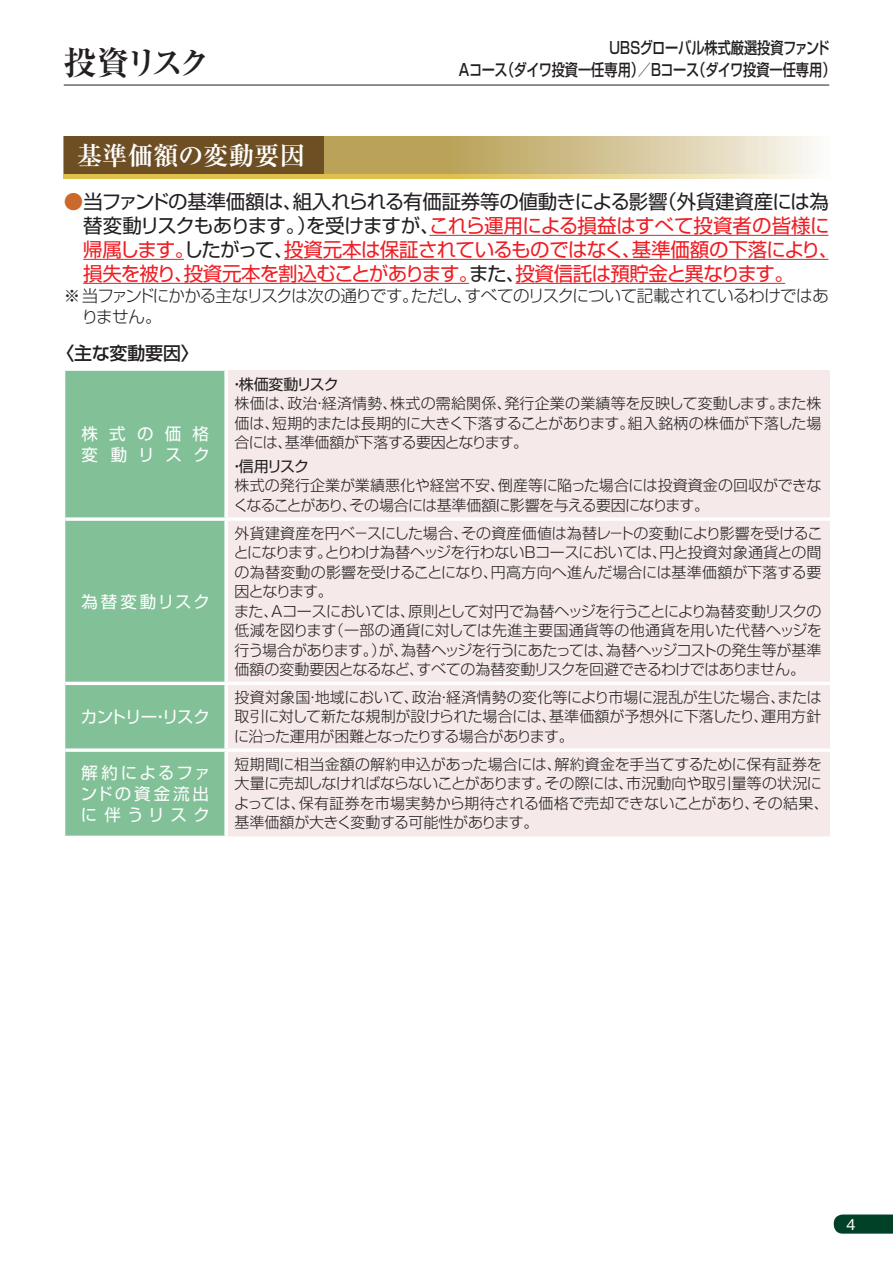
<style>
.page{position:relative;width:893px;height:1263px;background:#fff}
.page>*{position:absolute;margin:0;border:0;box-sizing:border-box;transform-origin:0 0}
.t1{font:700 33px "Ryumin Pro";letter-spacing:-.165em;color:#231f20}
.t2{font:700 25.5px "Ryumin Pro";color:#fff}
.t3{font:19.5px/24px "Shin Go Pro";letter-spacing:-.035em;color:#ee1d23}
.t4{font:500 18px "Shin Go Pro";letter-spacing:-.01em;color:#231f20}
.t5{font:300 16.5px/21px "Shin Go Pro";letter-spacing:-.04em;color:#231f20}
.t6{font:500 16.5px/22.5px "Shin Go Pro";letter-spacing:-.03em;color:#231f20;scale:.8 1}
.t7{font:16.5px/21px "Shin Go Pro";letter-spacing:.175em;color:#fff;text-align:justify}
.t8{font:16.5px/21px "Shin Go Pro";letter-spacing:.685em;color:#fff}
.t9{font:16.5px "Shin Go Pro";letter-spacing:-.06em;color:#fff}
.t10{font:16.5px "Shin Go Pro";letter-spacing:.14em;color:#fff}
.t11{font:300 15px/19.5px "Shin Go Pro";letter-spacing:-.015em;color:#231f20}
.t12{font:15px "Shin Go Pro";letter-spacing:-.045em;color:#231f20}
.t13{font:15px "Shin Go Pro";letter-spacing:-.085em;color:#231f20}
.t14{font:500 15px "Gothic BBB Pro";color:#fff}
.s1{color:#cb692c}
.s2{color:#231f20}
</style>
<div class="page">
<svg style="left:834px;top:1214px;width:59px;height:19px"></svg>
<hr style="left:64px;top:85px;width:765px;height:1px;background:#231f20">
<div style="left:65px;top:371px;width:159px;height:311px;background:#82c198"></div>
<div style="left:228px;top:370px;width:602px;height:466px;background:#f5eae9"></div>
<div style="left:65px;top:685px;width:159px;height:151px;background:#82c198"></div>
<svg style="left:224px;top:371px;width:1px;height:146px"></svg>
<svg style="left:65px;top:517px;width:161px;height:4px"></svg>
<hr style="left:226px;top:517px;width:604px;height:4px;background:#fff">
<svg style="left:224px;top:521px;width:2px;height:161px"></svg>
<hr style="left:226px;top:682px;width:604px;height:3px;background:#fff">
<svg style="left:224px;top:685px;width:1px;height:63px"></svg>
<svg style="left:65px;top:748px;width:161px;height:4px"></svg>
<hr style="left:226px;top:748px;width:604px;height:4px;background:#fff">
<svg style="left:224px;top:752px;width:2px;height:84px"></svg>
<svg style="left:323px;top:136px;width:492px;height:38px;background:#cfbf8d"></svg>
<div style="left:64px;top:136px;width:259px;height:38px;background:#6e4f24"></div>
<svg style="left:64px;top:174px;width:751px;height:5px;background:#e4cd74"></svg>
<hr style="left:429px;top:235px;width:399px;height:1px;background:#ee1d23">
<hr style="left:83px;top:259px;width:101px;height:1px;background:#ee1d23">
<hr style="left:284px;top:259px;width:544px;height:1px;background:#ee1d23">
<hr style="left:83px;top:283px;width:386px;height:1px;background:#ee1d23">
<hr style="left:515px;top:283px;width:270px;height:1px;background:#ee1d23">
<h1 class="t1" style="left:64px;top:36px;width:149px">投資リスク</h1>
<p class="t6" style="left:458px;top:34px;width:474px;text-indent:151px">ＵＢＳグローバル株式厳選投資ファンド<br>Ａコース（ダイワ投資一任専用）／Ｂコース（ダイワ投資一任専用）</p>
<h2 class="t2" style="left:77px;top:135px;width:230px">基準価額の変動要因</h2>
<h3 class="t3" style="left:83px;top:187px;width:756px;text-indent:-20px"><span class="s1">●</span><span class="s2">当ファンドの基準価額は、組入れられる有価証券等の値動きによる影響（外貨建資産には為替変動リスクもあります。）を受けますが、</span>これら運用による損益はすべて投資者の皆様に帰属します。<span class="s2">したがって、</span>投資元本は保証されているものではなく、基準価額の下落により、損失を被り、投資元本を割込むことがあります。<span class="s2">また、</span>投資信託は預貯金と異なります。</h3>
<p class="t5" style="left:82px;top:283px;width:749px;text-indent:-18px">※当ファンドにかかる主なリスクは次の通りです。ただし、すべてのリスクについて記載されているわけではありません。</p>
<p class="t4" style="left:56px;top:339px;width:144px">〈主な変動要因〉</p>
<p class="t8" style="left:82px;top:422px;width:130px">株式の価格変動リスク</p>
<p class="t10" style="left:82px;top:588px;width:130px">為替変動リスク</p>
<p class="t9" style="left:81px;top:703px;width:130px">カントリー・リスク</p>
<p class="t12" style="left:229px;top:372px;width:111px">・株価変動リスク</p>
<p class="t11" style="left:235px;top:392px;width:588px;text-align:justify">株価は、政治・経済情勢、株式の需給関係、発行企業の業績等を反映して変動します。また株価は、短期的または長期的に大きく下落することがあります。組入銘柄の株価が下落した場合には、基準価額が下落する要因となります。</p>
<p class="t13" style="left:229px;top:454px;width:81px">・信用リスク</p>
<p class="t11" style="left:233px;top:474px;width:590px">株式の発行企業が業績悪化や経営不安、倒産等に陥った場合には投資資金の回収ができなくなることがあり、その場合には基準価額に影響を与える要因になります。</p>
<p class="t11" style="left:234px;top:521px;width:590px">外貨建資産を円ベ－スにした場合、その資産価値は為替レ－トの変動により影響を受けることになります。とりわけ為替ヘッジを行わないBコースにおいては、円と投資対象通貨との間の為替変動の影響を受けることになり、円高方向へ進んだ場合には基準価額が下落する要因となります。<br>また、Aコースにおいては、原則として対円で為替ヘッジを行うことにより為替変動リスクの低減を図ります（一部の通貨に対しては先進主要国通貨等の他通貨を用いた代替ヘッジを行う場合があります。）が、為替ヘッジを行うにあたっては、為替ヘッジコストの発生等が基準価額の変動要因となるなど、すべての為替変動リスクを回避できるわけではありません。</p>
<p class="t11" style="left:234px;top:686px;width:589px;text-align:justify">投資対象国・地域において、政治・経済情勢の変化等により市場に混乱が生じた場合、または取引に対して新たな規制が設けられた場合には、基準価額が予想外に下落したり、運用方針に沿った運用が困難となったりする場合があります。</p>
<p class="t7" style="left:81px;top:760px;width:131px">解約によるファンドの資金流出に伴うリスク</p>
<p class="t11" style="left:234px;top:752px;width:596px">短期間に相当金額の解約申込があった場合には、解約資金を手当てするために保有証券を大量に売却しなければならないことがあります。その際には、市況動向や取引量等の状況によっては、保有証券を市場実勢から期待される価格で売却できないことがあり、その結果、基準価額が大きく変動する可能性があります。</p>
<p class="t14" style="left:846px;top:1212px;width:11px">4</p>
</div>
